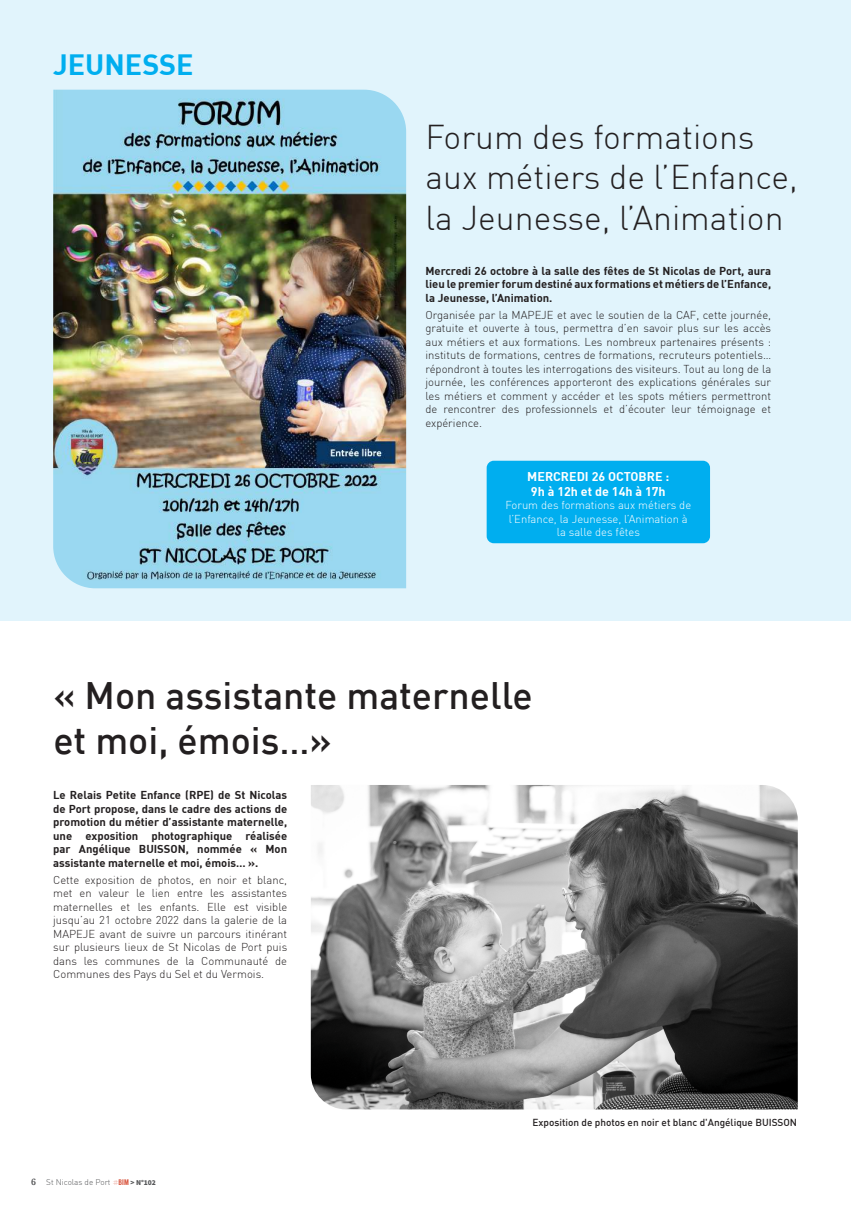
<style>
.page{position:relative;width:851px;height:1205px;background:#fff}
.page>*{position:absolute;margin:0;border:0;box-sizing:border-box;transform-origin:0 0}
.t1{font:500 37.5px/45px "DIN";color:#231f20}
.t2{font:300 33.75px/40.5px "DIN";color:#231f20}
.t3{font:700 28.75px "DIN";color:#00aeef}
.t4{font:700 12.5px/15px "DIN";color:#fff}
.t5{font:300 11.25px/13.5px "DIN";color:#231f20;text-align:justify}
.t6{font:700 11.25px/13.5px "DIN";color:#231f20;text-align:justify}
.t7{font:300 11.25px/13.5px "DIN";color:#fff;text-align:center}
.t8{font:500 10px "DIN";color:#231f20}
.t9{font:300 8.12px "DIN";color:#57585a}
.s1{font-family:"Droid Serif";font-weight:700;font-size:8.75px}
.s2{font-family:"Langdon";font-weight:400;color:#d95842}
.s3{font-family:"Source Sans Pro";font-weight:900;font-size:7.5px}
</style>
<div class="page">
<div style="left:0;top:0;width:850px;height:620px;background:#e1f4fc"></div>
<div style="left:486px;top:461px;width:224px;height:82px;background:#00aeef;border-radius:7px"></div>
<img style="left:53px;top:90px;width:353px;height:498px">
<img style="left:311px;top:785px;width:486px;height:324px">
<h3 class="t3" style="left:53px;top:46px;width:142px">JEUNESSE</h3>
<h2 class="t2" style="left:425px;top:116px;width:374px">Forum des formations aux métiers de l’Enfance, la Jeunesse, l’Animation</h2>
<p class="t6" style="left:425px;top:263px;width:347px">Mercredi 26 octobre à la salle des fêtes de St Nicolas de Port, aura lieu le premier forum destiné aux formations et métiers de l’Enfance, la Jeunesse, l’Animation.</p>
<p class="t5" style="left:425px;top:308px;width:347px">Organisée par la MAPEJE et avec le soutien de la CAF, cette journée, gratuite et ouverte à tous, permettra d’en savoir plus sur les accès aux métiers et aux formations. Les nombreux partenaires présents : instituts de formations, centres de formations, recruteurs potentiels… répondront à toutes les interrogations des visiteurs. Tout au long de la journée, les conférences apporteront des explications générales sur les métiers et comment y accéder et les spots métiers permettront de rencontrer des professionnels et d’écouter leur témoignage et expérience.</p>
<p class="t4" style="left:527px;top:468px;width:143px">MERCREDI 26 OCTOBRE :<br>9h à 12h et de 14h à 17h</p>
<p class="t7" style="left:505px;top:498px;width:187px">Forum des formations aux métiers de l’Enfance, la Jeunesse, l’Animation à la salle des fêtes</p>
<h1 class="t1" style="left:53px;top:672px;width:481px">« Mon assistante maternelle et moi, émois…»</h1>
<p class="t6" style="left:53px;top:788px;width:235px">Le Relais Petite Enfance (RPE) de St Nicolas de Port propose, dans le cadre des actions de promotion du métier d’assistante maternelle, une exposition photographique réalisée par Angélique BUISSON, nommée « Mon assistante maternelle et moi, émois… ».</p>
<p class="t5" style="left:53px;top:873px;width:235px">Cette exposition de photos, en noir et blanc, met en valeur le lien entre les assistantes maternelles et les enfants. Elle est visible jusqu’au 21 octobre 2022 dans la galerie de la MAPEJE avant de suivre un parcours itinérant sur plusieurs lieux de St Nicolas de Port puis dans les communes de la Communauté de Communes des Pays du Sel et du Vermois.</p>
<p class="t9" style="left:31px;top:1177px;width:126px"><span class="s1">6</span> St Nicolas de Port <span class="s2">#BIM</span> <span class="s3">&gt; N°102</span></p>
<p class="t8" style="left:532px;top:1116px;width:266px">Exposition de photos en noir et blanc d'Angélique BUISSON</p>
</div>
